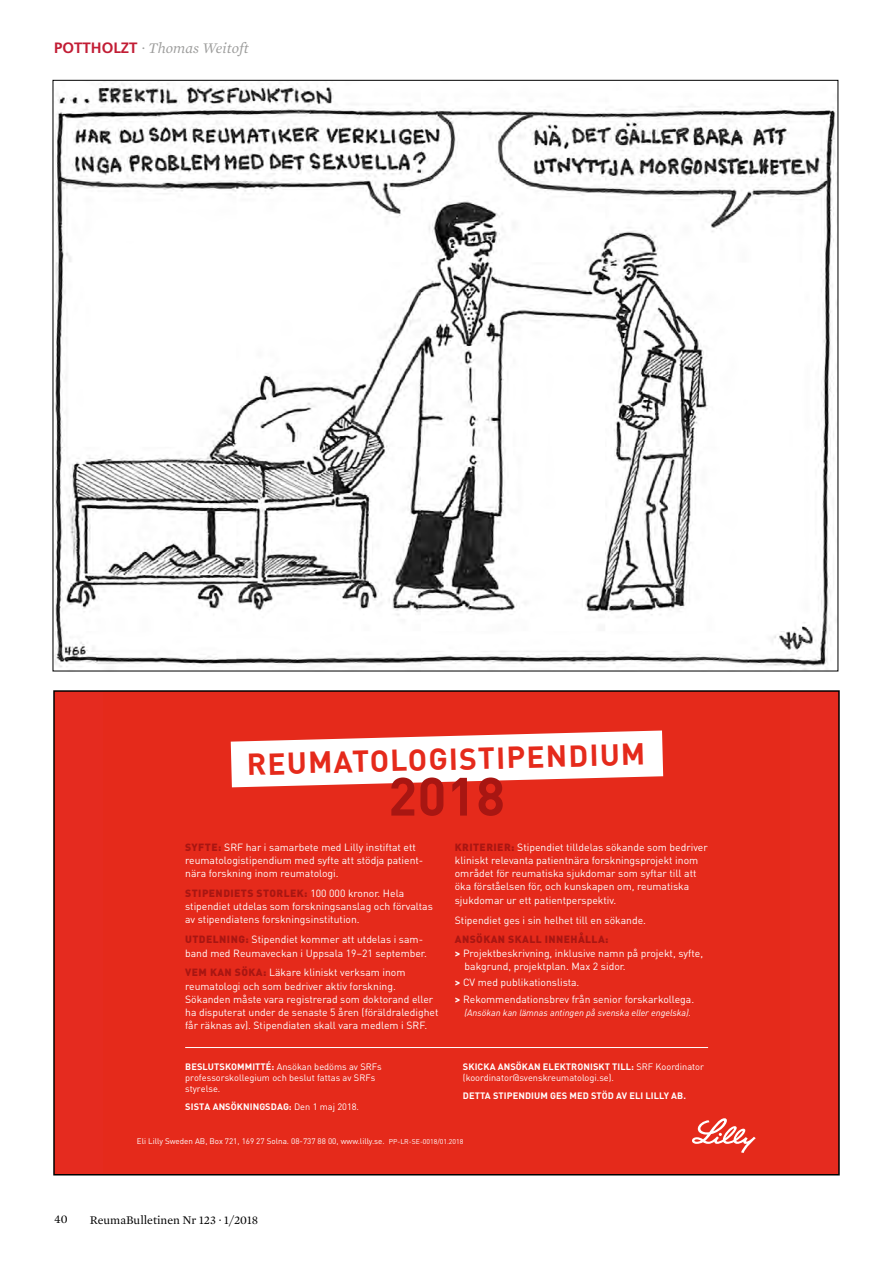
<style>
.page{position:relative;width:893px;height:1263px;background:#fff}
.page>*{position:absolute;margin:0;border:0;box-sizing:border-box;transform-origin:0 0}
.t1{font:700 53.1px "DIN Pro";color:#a81612}
.t2{font:700 30px "DIN Pro";color:#e52a1b}
.t3{font:italic 15px "Mercury Text G1";color:#9d9d9c}
.t4{font:12px "Mercury Text G1";color:#000}
.t5{font:10.35px/13.2px "DIN Pro";color:#fff}
.t6{font:900 10.35px "DIN Pro";letter-spacing:.04em;color:#a81612}
.t7{font:9.15px/11.1px "DIN Pro";color:#fff}
.t8{font:700 9.15px "DIN Pro";letter-spacing:.01em;color:#fff}
.t9{font:italic 9.15px "DIN Pro";color:#fff}
.t10{font:8.1px "DIN Pro";color:#fff}
.s1{font-family:"Frutiger";font-weight:700;font-style:normal;color:#c21d35}
.s2{font-weight:900;color:#a81612}
.s3{font-weight:700}
.s4{font-weight:400}
.s5{font-size:6.9px}
</style>
<div class="page">
<img style="left:55px;top:83px;width:781px;height:586px">
<div style="left:54px;top:691px;width:785px;height:484px;background:#e52b1f"></div>
<div style="left:103px;top:691px;width:687px;height:481px;background:#e52a1b"></div>
<svg style="left:231px;top:730px;width:432px;height:57px"></svg>
<svg style="left:692px;top:1118px;width:64px;height:35px"></svg>
<hr style="left:185px;top:1047px;width:523px;height:1px;background:#fff">
<h3 class="t3" style="left:54px;top:38px;width:196px"><span class="s1">POTTHOLZT</span> · Thomas Weitoft</h3>
<h2 class="t2" style="left:246px;top:742px;width:400px;rotate:-1deg">REUMATOLOGISTIPENDIUM</h2>
<h1 class="t1" style="left:388px;top:760px;width:118px">2018</h1>
<p class="t5" style="left:185px;top:840px;width:240px"><span class="s2">SYFTE:</span> SRF har i samarbete med Lilly instiftat ett reumatologistipendium med syfte att stödja patient&shy;nära forskning inom reumatologi.</p>
<p class="t5" style="left:185px;top:886px;width:249px"><span class="s2">STIPENDIETS STORLEK:</span> 100 000 kronor. Hela stipendiet utdelas som forskningsanslag och förvaltas av stipendiatens forskningsinstitution.</p>
<p class="t5" style="left:185px;top:932px;width:243px"><span class="s2">UTDELNING:</span> Stipendiet kommer att utdelas i sam&shy;band med Reumaveckan i Uppsala 19–21 september.</p>
<p class="t5" style="left:185px;top:965px;width:255px"><span class="s2">VEM KAN SÖKA:</span> Läkare kliniskt verksam inom reumatologi och som bedriver aktiv forskning.<br>Sökanden måste vara registrerad som doktorand eller ha disputerat under de senaste 5 åren (föräldraledighet får räknas av). Stipendiaten skall vara medlem i SRF.</p>
<p class="t5" style="left:455px;top:840px;width:254px"><span class="s2">KRITERIER:</span> Stipendiet tilldelas sökande som bedriver kliniskt relevanta patientnära forskningsprojekt inom området för reumatiska sjukdomar som syftar till att öka förståelsen för, och kunskapen om, reumatiska sjukdomar ur ett patientperspektiv.</p>
<p class="t5" style="left:455px;top:913px;width:193px">Stipendiet ges i sin helhet till en sökande.</p>
<p class="t6" style="left:455px;top:932px;width:155px">ANSÖKAN SKALL INNEHÅLLA:</p>
<p class="t5" style="left:455px;top:946px;width:250px"><span class="s3">&gt;</span> Projektbeskrivning, inklusive namn på projekt, syfte,</p>
<p class="t5" style="left:465px;top:959px;width:163px">bakgrund, projektplan. Max 2 sidor.</p>
<p class="t5" style="left:455px;top:974px;width:241px;line-height:16.5px"><span class="s3">&gt;</span> CV med publikationslista.<br><span class="s3">&gt;</span> Rekommendationsbrev från senior forskarkollega.</p>
<p class="t9" style="left:465px;top:1007px;width:228px">(Ansökan kan lämnas antingen på svenska eller engelska).</p>
<p class="t7" style="left:185px;top:1060px;width:198px"><span class="s3">BESLUTSKOMMITTÉ:</span> Ansökan bedöms av SRFs professorskollegium och beslut fattas av SRFs styrelse.</p>
<p class="t8" style="left:185px;top:1100px;width:175px">SISTA ANSÖKNINGSDAG: <span class="s4">Den 1 maj 2018.</span></p>
<p class="t7" style="left:463px;top:1060px;width:243px"><span class="s3">SKICKA ANSÖKAN ELEKTRONISKT TILL:</span> SRF Koordinator (koordinator@svenskreumatologi.se).</p>
<p class="t8" style="left:463px;top:1089px;width:225px">DETTA STIPENDIUM GES MED STÖD AV ELI LILLY AB.</p>
<p class="t10" style="left:137px;top:1135px;width:328px">Eli Lilly Sweden AB, Box 721, 169 27 Solna. 08-737 88 00, www.lilly.se. <span class="s5">PP-LR-SE-0018/01.2018</span></p>
<p class="t4" style="left:54px;top:1210px;width:15px">40</p>
<p class="t4" style="left:90px;top:1211px;width:170px">ReumaBulletinen Nr 123 · 1/2018</p>
</div>
